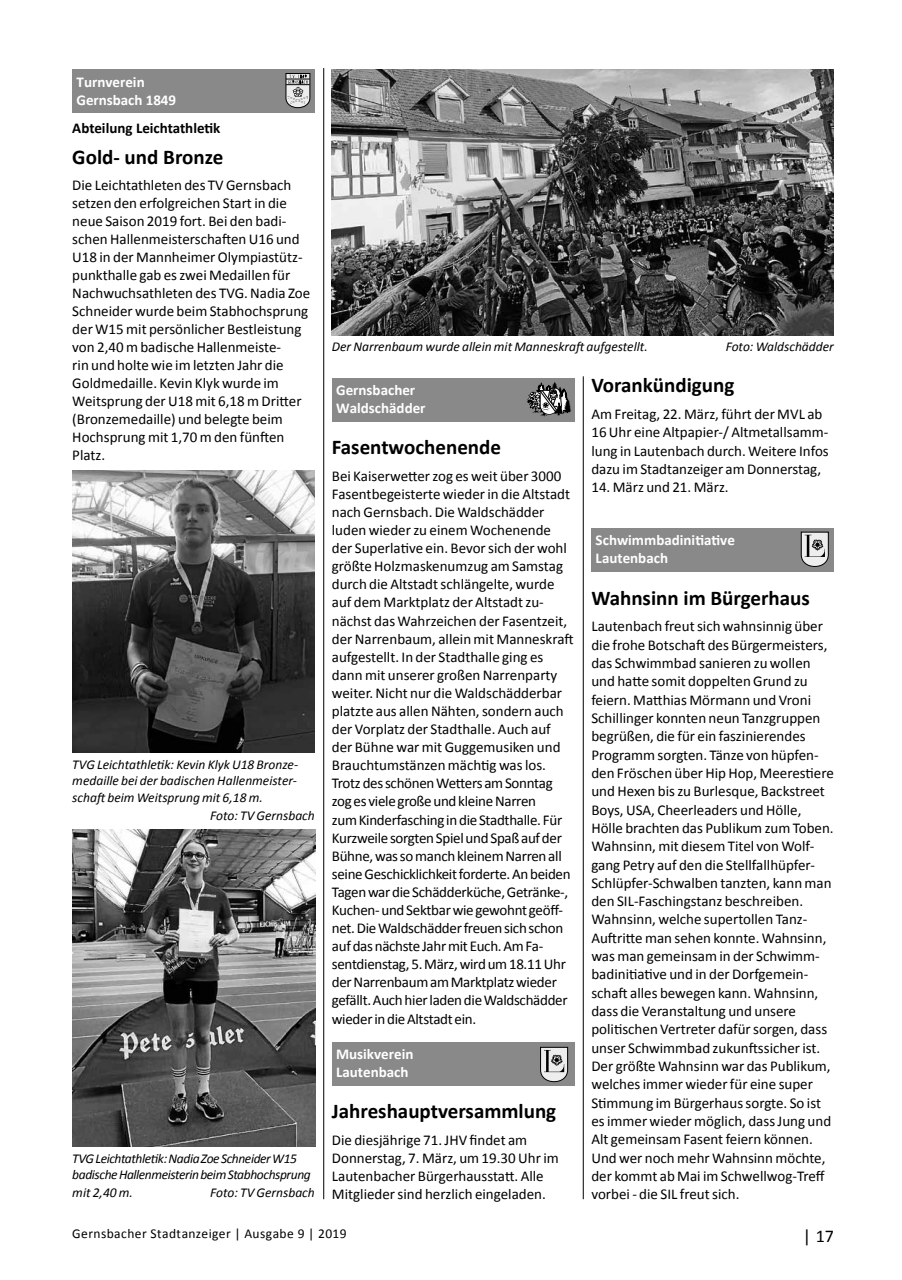
<style>
.page{position:relative;width:902px;height:1280px;background:#fff}
.page>*{position:absolute;margin:0;border:0;box-sizing:border-box;transform-origin:0 0}
.t1{font:700 21px "Calibri";color:#000}
.t2{font:18px "Calibri";color:#000}
.t3{font:15px/18.3px "Calibri";color:#000}
.t4{font:700 15px/18px "Calibri";color:#fff}
.t5{font:700 15px "Calibri";color:#000}
.t6{font:italic 13.5px/16.5px "Calibri";color:#000;text-align:justify}
.t7{font:italic 13.5px/16.5px "Calibri";letter-spacing:-.03em;color:#000}
.t8{font:13.5px "Calibri";letter-spacing:.03em;color:#000}
</style>
<div class="page">
<hr style="left:323px;top:68px;width:1px;height:1131px;background:#000">
<hr style="left:583px;top:376px;width:1px;height:823px;background:#000">
<div style="left:72px;top:70px;width:243px;height:43px;background:#8a8989"></div>
<svg style="left:285px;top:73px;width:25px;height:36px"></svg>
<img style="left:72px;top:470px;width:243px;height:283px">
<img style="left:72px;top:830px;width:243px;height:316px">
<div style="left:332px;top:378px;width:242px;height:43px;background:#8a8989"></div>
<svg style="left:527px;top:382px;width:44px;height:35px"></svg>
<div style="left:332px;top:1042px;width:242px;height:43px;background:#8a8989"></div>
<svg style="left:540px;top:1047px;width:28px;height:35px"></svg>
<div style="left:591px;top:528px;width:242px;height:43px;background:#8a8989"></div>
<svg style="left:800px;top:532px;width:28px;height:35px"></svg>
<img style="left:332px;top:70px;width:501px;height:265px">
<p class="t4" style="left:77px;top:73px;width:101px">Turnverein<br>Gernsbach 1849</p>
<p class="t5" style="left:72px;top:118px;width:150px">Abteilung Leichtathletik</p>
<h1 class="t1" style="left:72px;top:143px;width:152px">Gold- und Bronze</h1>
<p class="t3" style="left:72px;top:176px;width:239px">Die Leichtathleten des TV Gernsbach setzen den erfolgreichen Start in die neue Saison 2019 fort. Bei den badi&shy;schen Hallenmeisterschaften U16 und U18 in der Mannheimer Olympiastütz&shy;punkthalle gab es zwei Medaillen für Nachwuchsathleten des TVG. Nadia Zoe Schneider wurde beim Stabhochsprung der W15 mit persönlicher Bestleistung von 2,40 m badische Hallenmeiste-<br>rin und holte wie im letzten Jahr die Goldmedaille. Kevin Klyk wurde im Weitsprung der U18 mit 6,18 m Dritter (Bronzemedaille) und belegte beim Hochsprung mit 1,70 m den fünften Platz.</p>
<p class="t6" style="left:72px;top:755px;width:227px">TVG Leichtathletik: Kevin Klyk U18 Bronze&shy;medaille bei der badischen Hallenmeister&shy;schaft beim Weitsprung mit 6,18 m.</p>
<p class="t6" style="left:210px;top:806px;width:106px">Foto: TV Gernsbach</p>
<p class="t7" style="left:72px;top:1150px;width:240px">TVG Leichtathletik: Nadia Zoe Schneider W15 badische Hallenmeisterin beim Stabhochsprung</p>
<p class="t6" style="left:72px;top:1184px;width:62px">mit 2,40 m.</p>
<p class="t6" style="left:210px;top:1184px;width:106px">Foto: TV Gernsbach</p>
<p class="t6" style="left:332px;top:338px;width:317px">Der Narrenbaum wurde allein mit Manneskraft aufgestellt.</p>
<p class="t6" style="left:725px;top:338px;width:110px">Foto: Waldschädder</p>
<p class="t4" style="left:336px;top:381px;width:91px">Gernsbacher<br>Waldschädder</p>
<h1 class="t1" style="left:332px;top:434px;width:171px">Fasentwochenende</h1>
<p class="t3" style="left:332px;top:467px;width:243px">Bei Kaiserwetter zog es weit über 3000<br>Fasentbegeisterte wieder in die Altstadt nach Gernsbach. Die Waldschädder luden wieder zu einem Wochenende der Superlative ein. Bevor sich der wohl größte Holzmaskenumzug am Samstag durch die Altstadt schlängelte, wurde auf dem Marktplatz der Altstadt zu&shy;nächst das Wahrzeichen der Fasentzeit, der Narrenbaum, allein mit Manneskraft aufgestellt. In der Stadthalle ging es dann mit unserer großen Narrenparty weiter. Nicht nur die Waldschädderbar platzte aus allen Nähten, sondern auch der Vorplatz der Stadthalle. Auch auf der Bühne war mit Guggemusiken und Brauchtumstänzen mächtig was los.<br>Trotz des schönen Wetters am Sonntag zog es viele große und kleine Narren<br>zum Kinderfasching in die Stadthalle. Für Kurzweile sorgten Spiel und Spaß auf der Bühne, was so manch kleinem Narren all seine Geschicklichkeit forderte. An beiden Tagen war die Schädderküche, Getränke-, Kuchen- und Sektbar wie gewohnt geöff&shy;net. Die Waldschädder freuen sich schon auf das nächste Jahr mit Euch. Am Fa&shy;sentdienstag, 5. März, wird um 18.11 Uhr der Narrenbaum am Marktplatz wieder gefällt. Auch hier laden die Waldschädder wieder in die Altstadt ein.</p>
<p class="t4" style="left:336px;top:1045px;width:79px">Musikverein<br>Lautenbach</p>
<h1 class="t1" style="left:332px;top:1098px;width:226px">Jahreshauptversammlung</h1>
<p class="t3" style="left:332px;top:1131px;width:228px">Die diesjährige 71. JHV findet am Donnerstag, 7. März, um 19.30 Uhr im Lautenbacher Bürgerhausstatt. Alle Mitglieder sind herzlich eingeladen.</p>
<h1 class="t1" style="left:591px;top:372px;width:144px">Vorankündigung</h1>
<p class="t3" style="left:591px;top:405px;width:239px">Am Freitag, 22. März, führt der MVL ab 16 Uhr eine Altpapier-/ Altmetallsamm&shy;lung in Lautenbach durch. Weitere Infos dazu im Stadtanzeiger am Donnerstag,</p>
<p class="t3" style="left:591px;top:478px;width:139px">14. März und 21. März.</p>
<p class="t4" style="left:595px;top:531px;width:141px">Schwimmbadinitiative<br>Lautenbach</p>
<h1 class="t1" style="left:591px;top:584px;width:220px">Wahnsinn im Bürgerhaus</h1>
<p class="t3" style="left:591px;top:617px;width:244px">Lautenbach freut sich wahnsinnig über die frohe Botschaft des Bürgermeisters, das Schwimmbad sanieren zu wollen und hatte somit doppelten Grund zu feiern. Matthias Mörmann und Vroni Schillinger konnten neun Tanzgruppen begrüßen, die für ein faszinierendes Programm sorgten. Tänze von hüpfen&shy;den Fröschen über Hip Hop, Meerestiere und Hexen bis zu Burlesque, Backstreet Boys, USA, Cheerleaders und Hölle, Hölle brachten das Publikum zum Toben.<br>Wahnsinn, mit diesem Titel von Wolf&shy;gang Petry auf den die Stellfallhüpfer-Schlüpfer-Schwalben tanzten, kann man den SIL-Faschingstanz beschreiben.<br>Wahnsinn, welche supertollen Tanz-Auftritte man sehen konnte. Wahnsinn, was man gemeinsam in der Schwimm&shy;badinitiative und in der Dorfgemein&shy;schaft alles bewegen kann. Wahnsinn, dass die Veranstaltung und unsere politischen Vertreter dafür sorgen, dass unser Schwimmbad zukunftssicher ist.<br>Der größte Wahnsinn war das Publikum, welches immer wieder für eine super Stimmung im Bürgerhaus sorgte. So ist es immer wieder möglich, dass Jung und Alt gemeinsam Fasent feiern können.<br>Und wer noch mehr Wahnsinn möchte, der kommt ab Mai im Schwellwog-Treff vorbei - die SIL freut sich.</p>
<p class="t8" style="left:72px;top:1225px;width:276px">Gernsbacher Stadtanzeiger | Ausgabe 9 | 2019</p>
<p class="t2" style="left:802px;top:1224px;width:33px">| 17</p>
</div>
